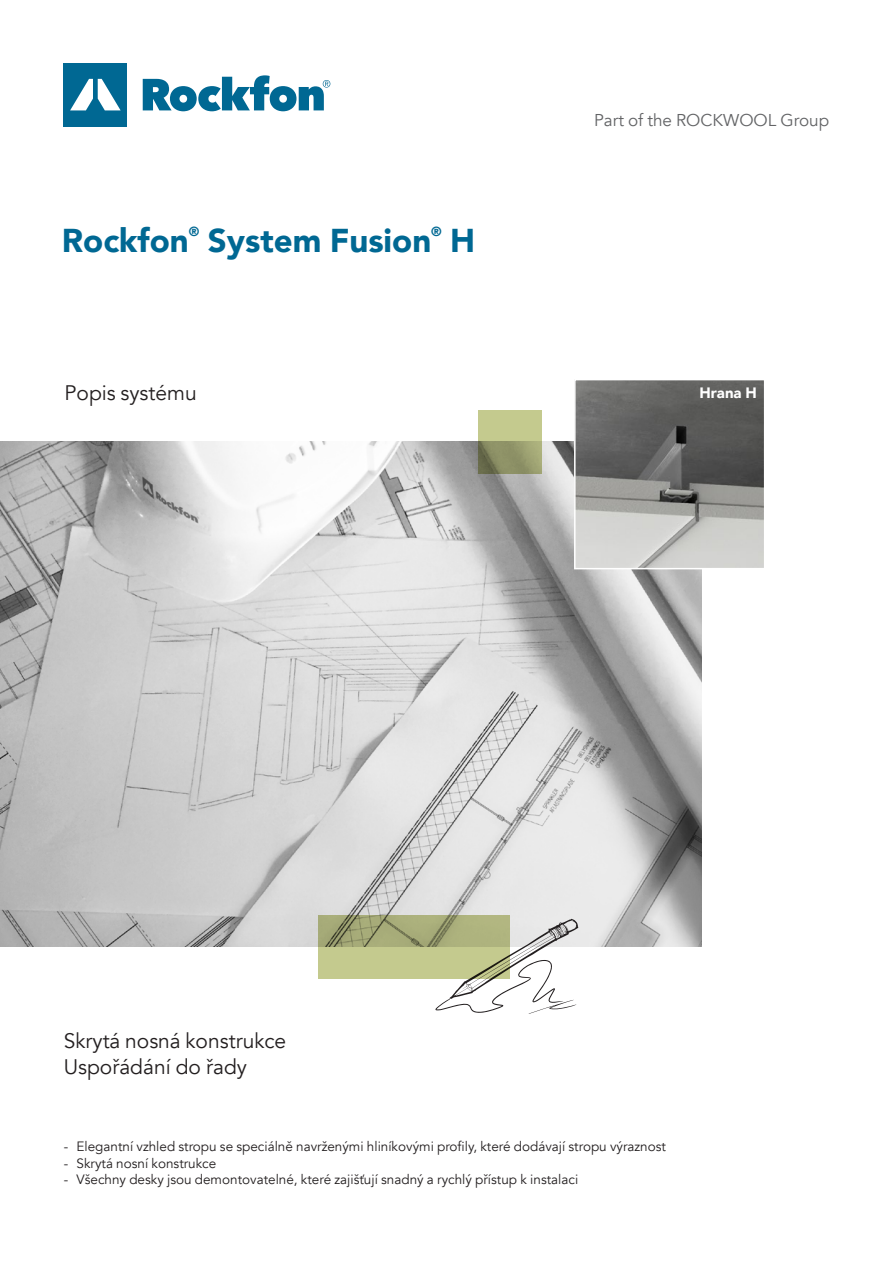
<style>
.page{position:relative;width:893px;height:1263px;background:#fff}
.page>*{position:absolute;margin:0;border:0;box-sizing:border-box;transform-origin:0 0}
.t1{font:900 33px "Avenir";color:#006893}
.t2{font:21px/25.2px "Avenir";color:#231f20}
.t3{font:17.1px "Avenir";color:#636466}
.t4{font:900 15px "Avenir";color:#fff}
.t5{font:13.5px "Avenir";color:#231f20}
.t6{font:900 13.2px "Avenir";color:#006893}
</style>
<div class="page">
<img style="left:0;top:442px;width:702px;height:504px">
<img style="left:577px;top:382px;width:185px;height:184px">
<div style="left:574px;top:379px;width:191px;height:190px;border:2px solid #fff"></div>
<svg style="left:435px;top:919px;width:143px;height:95px"></svg>
<svg style="left:478px;top:410px;width:64px;height:64px;background:#a6ab78"></svg>
<svg style="left:143px;top:75px;width:187px;height:36px"></svg>
<div style="left:64px;top:63px;width:63px;height:63px;background:#006893"></div>
<svg style="left:70px;top:79px;width:51px;height:31px"></svg>
<svg style="left:319px;top:915px;width:191px;height:63px;background:#b0b57f"></svg>
<h1 class="t1" style="left:62px;top:213px;width:129px">Rockfon</h1>
<p class="t6" style="left:189px;top:220px;width:12px">®</p>
<h1 class="t1" style="left:208px;top:213px;width:225px">System Fusion</h1>
<p class="t6" style="left:431px;top:220px;width:12px">®</p>
<h1 class="t1" style="left:450px;top:213px;width:27px">H</h1>
<h2 class="t2" style="left:65px;top:380px;width:134px">Popis systému</h2>
<p class="t3" style="left:594px;top:110px;width:237px">Part of the ROCKWOOL Group</p>
<p class="t4" style="left:699px;top:380px;width:59px">Hrana H</p>
<h2 class="t2" style="left:64px;top:1029px;width:224px">Skrytá nosná konstrukce<br>Uspořádání do řady</h2>
<p class="t5" style="left:64px;top:1138px;width:604px">- Elegantní vzhled stropu se speciálně navrženými hliníkovými profily, které dodávají stropu výraznost</p>
<p class="t5" style="left:64px;top:1155px;width:154px">- Skrytá nosní konstrukce</p>
<p class="t5" style="left:64px;top:1171px;width:516px">- Všechny desky jsou demontovatelné, které zajišťují snadný a rychlý přístup k instalaci</p>
</div>
